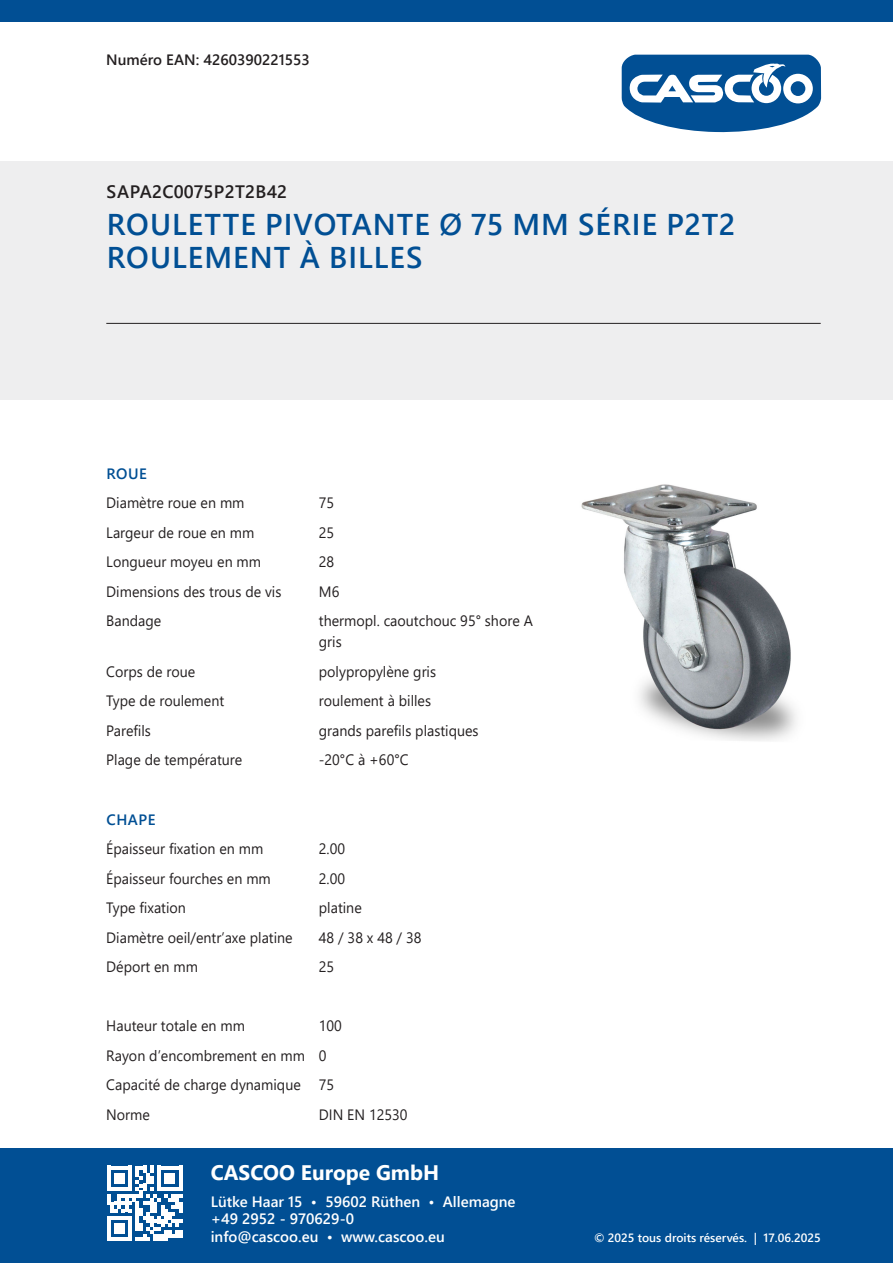
<style>
.page{position:relative;width:893px;height:1263px;background:#fff}
.page>*{position:absolute;margin:0;border:0;box-sizing:border-box;transform-origin:0 0}
.t1{font:600 30px/33px "Segoe UI";letter-spacing:.035em;color:#014f94}
.t2{font:700 21px "Segoe UI";color:#fff}
.t3{font:600 18px "Segoe UI";letter-spacing:.02em;color:#231f20}
.t4{font:15px/29.5px "Segoe UI";color:#231f20;scale:.95 1}
.t5{font:600 15px/17.5px "Segoe UI";color:#fff}
.t6{font:600 15px "Segoe UI";color:#231f20}
.t7{font:600 15px "Segoe UI";letter-spacing:.035em;color:#014f94}
.t8{font:600 12px "Segoe UI";color:#fff}
</style>
<div class="page">
<img style="left:581px;top:484px;width:215px;height:257px">
<svg style="left:622px;top:55px;width:199px;height:77px"></svg>
<div style="left:0;top:162px;width:893px;height:238px;background:#eeeeef"></div>
<div style="left:0;top:1148px;width:893px;height:115px;background:#014f94"></div>
<div style="left:0;top:0;width:893px;height:21px;background:#014f94"></div>
<svg style="left:107px;top:1166px;width:75px;height:75px"></svg>
<hr style="left:106px;top:323px;width:715px;height:1px;background:#231f20">
<p class="t6" style="left:106px;top:45px;width:205px">Numéro EAN: 4260390221553</p>
<p class="t3" style="left:107px;top:175px;width:182px">SAPA2C0075P2T2B42</p>
<h1 class="t1" style="left:107px;top:206px;width:630px">ROULETTE PIVOTANTE Ø 75 MM SÉRIE P2T2<br>ROULEMENT À BILLES</h1>
<p class="t7" style="left:107px;top:459px;width:42px">ROUE</p>
<p class="t4" style="left:106px;top:487px;width:147px">Diamètre roue en mm</p>
<p class="t4" style="left:319px;top:487px;width:18px">75</p>
<p class="t4" style="left:106px;top:516px;width:157px">Largeur de roue en mm</p>
<p class="t4" style="left:319px;top:516px;width:18px">25</p>
<p class="t4" style="left:106px;top:546px;width:165px">Longueur moyeu en mm</p>
<p class="t4" style="left:319px;top:546px;width:18px">28</p>
<p class="t4" style="left:106px;top:575px;width:186px">Dimensions des trous de vis</p>
<p class="t4" style="left:319px;top:575px;width:23px">M6</p>
<p class="t4" style="left:106px;top:605px;width:59px">Bandage</p>
<p class="t4" style="left:319px;top:609px;width:227px;line-height:21px">thermopl. caoutchouc 95° shore A gris</p>
<p class="t4" style="left:106px;top:655px;width:95px">Corps de roue</p>
<p class="t4" style="left:319px;top:655px;width:125px">polypropylène gris</p>
<p class="t4" style="left:106px;top:685px;width:126px">Type de roulement</p>
<p class="t4" style="left:319px;top:685px;width:120px">roulement à billes</p>
<p class="t4" style="left:106px;top:714px;width:48px">Parefils</p>
<p class="t4" style="left:319px;top:714px;width:170px">grands parefils plastiques</p>
<p class="t4" style="left:106px;top:744px;width:145px">Plage de température</p>
<p class="t4" style="left:319px;top:744px;width:96px">-20°C à +60°C</p>
<p class="t7" style="left:107px;top:805px;width:51px">CHAPE</p>
<p class="t4" style="left:106px;top:832px;width:167px">Épaisseur fixation en mm</p>
<p class="t4" style="left:319px;top:832px;width:29px">2.00</p>
<p class="t4" style="left:106px;top:862px;width:175px">Épaisseur fourches en mm</p>
<p class="t4" style="left:319px;top:862px;width:29px">2.00</p>
<p class="t4" style="left:106px;top:891px;width:85px">Type fixation</p>
<p class="t4" style="left:319px;top:891px;width:47px">platine</p>
<p class="t4" style="left:106px;top:921px;width:198px">Diamètre oeil/entr’axe platine</p>
<p class="t4" style="left:319px;top:921px;width:109px">48/38x48/38</p>
<p class="t4" style="left:106px;top:950px;width:98px">Déport en mm</p>
<p class="t4" style="left:319px;top:950px;width:18px">25</p>
<p class="t4" style="left:106px;top:1009px;width:147px">Hauteur totale en mm</p>
<p class="t4" style="left:106px;top:1009px;width:250px;text-indent:213px">100<br>Rayon d’encombrement en mm 0<br>Capacité de charge dynamique 75<br>Norme</p>
<p class="t4" style="left:319px;top:1098px;width:95px">DIN EN 12530</p>
<h2 class="t2" style="left:211px;top:1153px;width:230px">CASCOO Europe GmbH</h2>
<p class="t5" style="left:211px;top:1191px;width:306px">Lütke Haar 15 • 59602 Rüthen • Allemagne +49 2952 - 970629-0<br>info@cascoo.eu • www.cascoo.eu</p>
<p class="t8" style="left:594px;top:1226px;width:228px">© 2025 tous droits réservés. | 17.06.2025</p>
</div>
